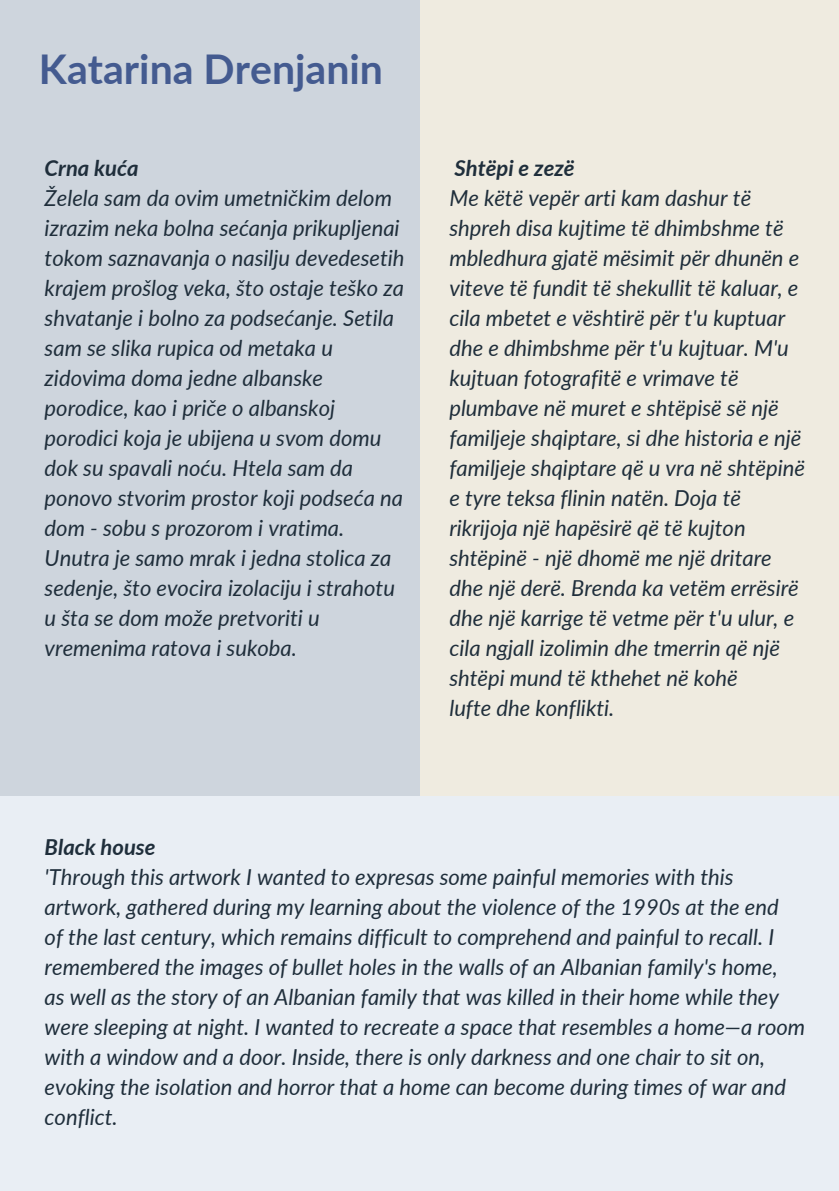
<style>
.page{position:relative;width:839px;height:1191px;background:#fff}
.page>*{position:absolute;margin:0;border:0;box-sizing:border-box;transform-origin:0 0}
.t1{font:700 41px "Lato";color:#445b90}
.t2{font:italic 22px/30px "Lato";color:#1f2e3b}
.t3{font:italic 700 22px "Lato";color:#1f2e3b}
</style>
<div class="page">
<div style="left:0;top:0;width:420px;height:814px;background:#ced5dd"></div>
<div style="left:420px;top:0;width:418px;height:814px;background:#efebe0"></div>
<div style="left:0;top:796px;width:838px;height:395px;background:#e9eef4"></div>
<p class="t1" style="left:39px;top:43px;width:345px">Katarina Drenjanin</p>
<h1 class="t3" style="left:45px;top:155px;width:95px">Crna kuća</h1>
<p class="t2" style="left:45px;top:183px;width:361px">Želela sam da ovim umetničkim delom izrazim neka bolna sećanja prikupljenai tokom saznavanja o nasilju devedesetih krajem prošlog veka, što ostaje teško za shvatanje i bolno za podsećanje. Setila sam se slika rupica od metaka u zidovima doma jedne albanske porodice, kao i priče o albanskoj porodici koja je ubijena u svom domu dok su spavali noću. Htela sam da ponovo stvorim prostor koji podseća na dom - sobu s prozorom i vratima.<br>Unutra je samo mrak i jedna stolica za sedenje, što evocira izolaciju i strahotu u šta se dom može pretvoriti u vremenima ratova i sukoba.</p>
<p class="t3" style="left:454px;top:155px;width:122px">Shtëpi e zezë</p>
<p class="t2" style="left:449px;top:183px;width:357px">Me këtë vepër arti kam dashur të shpreh disa kujtime të dhimbshme të mbledhura gjatë mësimit për dhunën e viteve të fundit të shekullit të kaluar, e cila mbetet e vështirë për t'u kuptuar dhe e dhimbshme për t'u kujtuar. M'u kujtuan fotografitë e vrimave të plumbave në muret e shtëpisë së një familjeje shqiptare, si dhe historia e një familjeje shqiptare që u vra në shtëpinë e tyre teksa flinin natën. Doja të rikrijoja një hapësirë që të kujton shtëpinë - një dhomë me një dritare dhe një derë. Brenda ka vetëm errësirë dhe një karrige të vetme për t'u ulur, e cila ngjall izolimin dhe tmerrin që një shtëpi mund të kthehet në kohë</p>
<p class="t2" style="left:449px;top:693px;width:166px">lufte dhe konflikti.</p>
<p class="t3" style="left:45px;top:833px;width:112px">Black house</p>
<p class="t2" style="left:45px;top:862px;width:735px">'Through this artwork I wanted to expresas some painful memories with this artwork, gathered during my learning about the violence of the 1990s at the end</p>
<p class="t2" style="left:45px;top:922px;width:734px">of the last century, which remains difficult to comprehend and painful to recall. I remembered the images of bullet holes in the walls of an Albanian family's home,</p>
<p class="t2" style="left:45px;top:982px;width:762px">as well as the story of an Albanian family that was killed in their home while they were sleeping at night. I wanted to recreate a space that resembles a home—a room with a window and a door. Inside, there is only darkness and one chair to sit on, evoking the isolation and horror that a home can become during times of war and conflict.</p>
</div>
